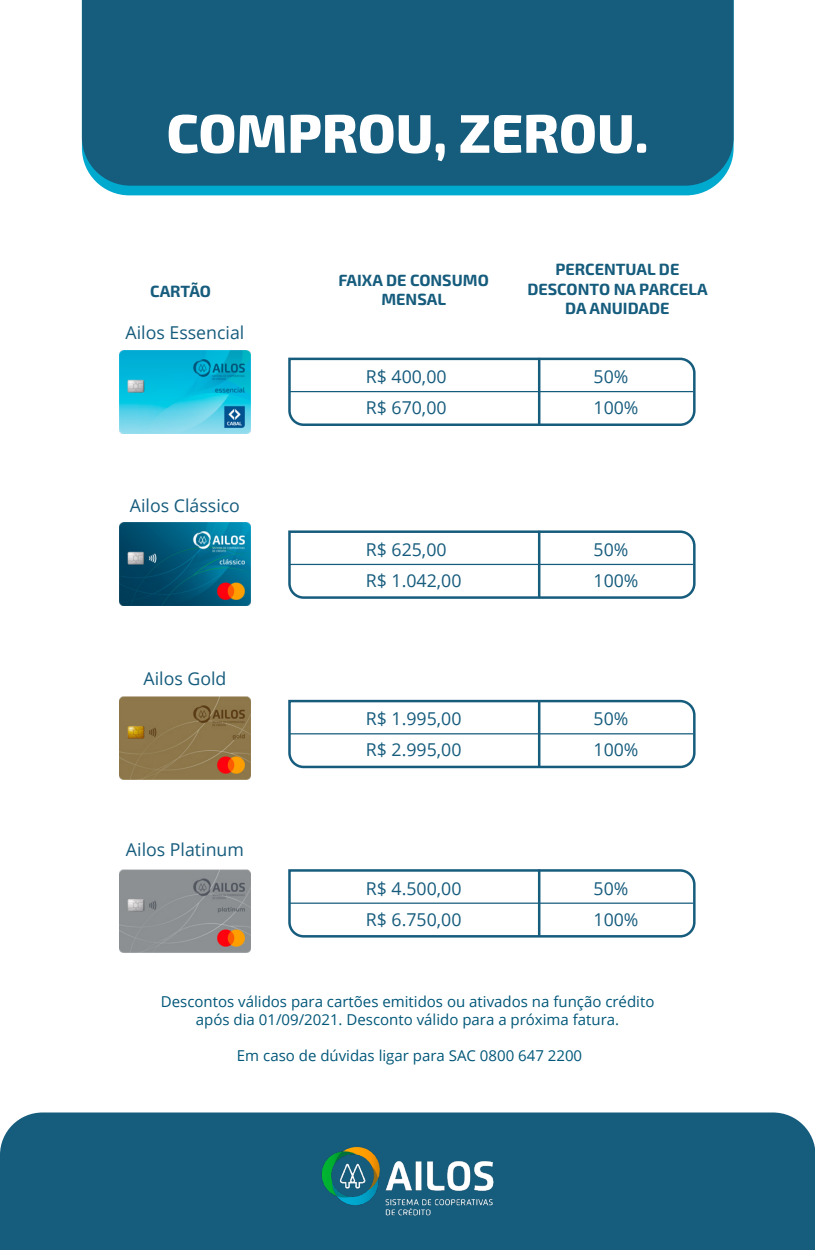
<style>
.page{position:relative;width:815px;height:1250px;background:#fff}
.page>*{position:absolute;margin:0;border:0;box-sizing:border-box;transform-origin:0 0}
.t1{font:800 54.5px "Exo 2";color:#fff}
.t2{font:17.75px/31.2px "Open Sans";color:#165c7d}
.t3{font:700 16.25px/19.5px "Exo 2";color:#165c7d;text-align:center}
.t4{font:15px/18px "Open Sans";color:#005779;text-align:center}
</style>
<div class="page">
<img style="left:119px;top:522px;width:131px;height:83px">
<img style="left:120px;top:696px;width:130px;height:83px">
<img style="left:119px;top:869px;width:131px;height:83px">
<img style="left:119px;top:350px;width:131px;height:83px">
<div style="left:101px;top:186px;width:614px;height:9px;background:#00a9ce"></div>
<div style="left:82px;top:0;width:651px;height:186px;background:#165c7d"></div>
<div style="left:0;top:1113px;width:814px;height:137px;background:#165c7d"></div>
<svg style="left:288px;top:357px;width:408px;height:69px"></svg>
<hr style="left:537px;top:358px;width:3px;height:66px;background:#165c7d">
<hr style="left:289px;top:391px;width:403px;height:1px;background:#165c7d">
<svg style="left:288px;top:530px;width:408px;height:69px"></svg>
<hr style="left:537px;top:531px;width:3px;height:66px;background:#165c7d">
<hr style="left:289px;top:564px;width:403px;height:1px;background:#165c7d">
<svg style="left:288px;top:699px;width:408px;height:70px"></svg>
<hr style="left:537px;top:700px;width:3px;height:66px;background:#165c7d">
<hr style="left:289px;top:733px;width:403px;height:1px;background:#165c7d">
<svg style="left:288px;top:869px;width:408px;height:69px"></svg>
<hr style="left:537px;top:869px;width:3px;height:67px;background:#165c7d">
<hr style="left:289px;top:903px;width:403px;height:1px;background:#165c7d">
<img style="left:307px;top:1133px;width:200px;height:97px">
<h1 class="t1" style="left:166px;top:101px;width:483px">COMPROU, ZEROU.</h1>
<p class="t3" style="left:150px;top:282px;width:62px">CARTÃO</p>
<p class="t3" style="left:338px;top:271px;width:152px">FAIXA DE CONSUMO<br>MENSAL</p>
<p class="t3" style="left:527px;top:260px;width:182px">PERCENTUAL DE<br>DESCONTO NA PARCELA<br>DA ANUIDADE</p>
<p class="t2" style="left:125px;top:317px;width:120px">Ailos Essencial</p>
<p class="t2" style="left:366px;top:360px;width:82px">R$ 400,00<br>R$ 670,00</p>
<p class="t2" style="left:593px;top:360px;width:46px">50%<br>100%</p>
<p class="t2" style="left:130px;top:490px;width:111px">Ailos Clássico</p>
<p class="t2" style="left:143px;top:662px;width:84px">Ailos Gold</p>
<p class="t2" style="left:126px;top:834px;width:119px">Ailos Platinum</p>
<p class="t2" style="left:366px;top:533px;width:97px">R$ 625,00<br>R$ 1.042,00</p>
<p class="t2" style="left:593px;top:533px;width:46px">50%<br>100%</p>
<p class="t2" style="left:366px;top:703px;width:97px">R$ 1.995,00<br>R$ 2.995,00</p>
<p class="t2" style="left:593px;top:703px;width:46px">50%<br>100%</p>
<p class="t2" style="left:366px;top:872px;width:97px">R$ 4.500,00<br>R$ 6.750,00</p>
<p class="t2" style="left:593px;top:872px;width:46px">50%<br>100%</p>
<p class="t4" style="left:161px;top:992px;width:495px">Descontos válidos para cartões emitidos ou ativados na função crédito após dia 01/09/2021. Desconto válido para a próxima fatura.</p>
<p class="t4" style="left:237px;top:1046px;width:346px">Em caso de dúvidas ligar para SAC 0800 647 2200</p>
</div>
